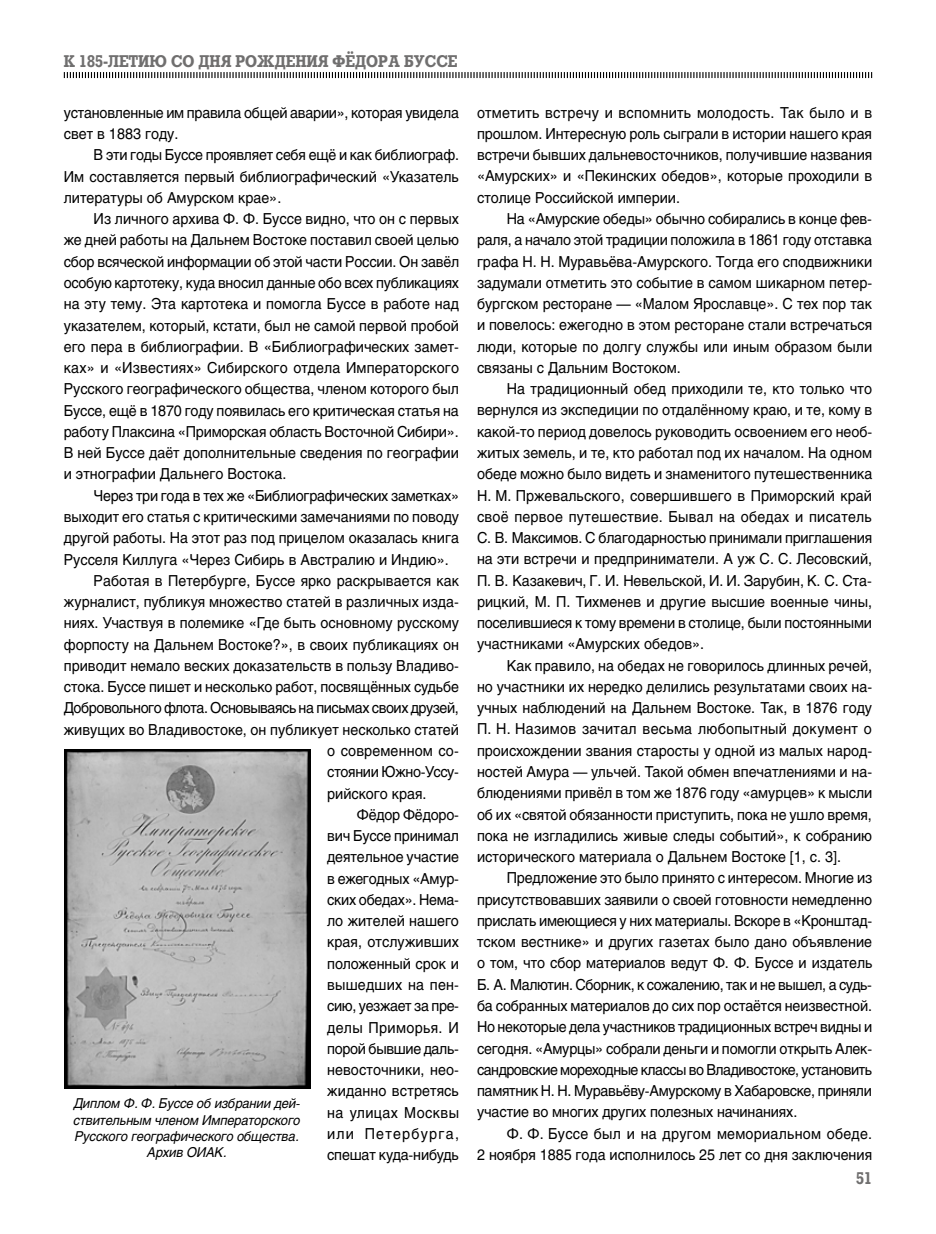
<style>
.page{position:relative;width:936px;height:1234px;background:#fff}
.page>*{position:absolute;margin:0;border:0;box-sizing:border-box;transform-origin:0 0}
.t1{font:700 16.5px "Rodeo C";color:#706f6f;scale:.9 1}
.t2{font:15px/21.3px "Helios C";color:#000;text-align:justify;scale:.95 1}
.t3{font:15px/21.3px "Helios C";letter-spacing:-.02em;color:#000;scale:.95 1}
.t4{font:15px "Helios C";letter-spacing:-.03em;color:#000;scale:.95 1}
.t5{font:15px "Helios C";letter-spacing:-.025em;color:#000;scale:.95 1}
.t6{font:15px "Helios C";letter-spacing:.02em;color:#000;scale:.95 1}
.t7{font:15px "Helios C";letter-spacing:.03em;color:#000;scale:.95 1}
.t8{font:15px "Helios C";letter-spacing:.085em;color:#000;scale:.95 1}
.t9{font:italic 13.5px/16.2px "Helios C";letter-spacing:-.01em;color:#000;text-align:center;scale:.95 1}
</style>
<div class="page">
<svg style="left:63px;top:72px;width:809px;height:7px"></svg>
<img style="left:64px;top:749px;width:246px;height:338px">
<p class="t1" style="left:64px;top:51px;width:439px">К 185-ЛЕТИЮ СО ДНЯ РОЖДЕНИЯ ФЁДОРА БУССЕ</p>
<p class="t3" style="left:64px;top:102px;width:417px">установленные им правила общей аварии», которая увидела свет в 1883 году.</p>
<p class="t2" style="left:64px;top:144px;width:417px;text-indent:30px">В эти годы Буссе проявляет себя ещё и как библиограф.<br>Им составляется первый библиографический «Указатель литературы об Амурском крае».</p>
<p class="t2" style="left:64px;top:208px;width:417px;text-indent:30px">Из личного архива Ф. Ф. Буссе видно, что он с первых же дней работы на Дальнем Востоке поставил своей целью сбор всяческой информации об этой части России. Он завёл особую картотеку, куда вносил данные обо всех публикациях на эту тему. Эта картотека и помогла Буссе в работе над указателем, который, кстати, был не самой первой пробой его пера в библиографии. В «Библиографических замет&shy;ках» и «Известиях» Сибирского отдела Императорского Русского географического общества, членом которого был Буссе, ещё в 1870 году появилась его критическая статья на работу Плаксина «Приморская область Восточной Сибири».<br>В ней Буссе даёт дополнительные сведения по географии и этнографии Дальнего Востока.</p>
<p class="t3" style="left:94px;top:484px;width:386px">Через три года в тех же «Библиографических заметках»</p>
<p class="t2" style="left:64px;top:506px;width:417px">выходит его статья с критическими замечаниями по поводу</p>
<p class="t2" style="left:64px;top:527px;width:417px">другой работы. На этот раз под прицелом оказалась книга</p>
<p class="t2" style="left:64px;top:548px;width:406px">Русселя Киллуга «Через Сибирь в Австралию и Индию».</p>
<p class="t2" style="left:94px;top:569px;width:386px">Работая в Петербурге, Буссе ярко раскрывается как</p>
<p class="t2" style="left:64px;top:591px;width:417px">журналист, публикуя множество статей в различных изда-</p>
<p class="t2" style="left:64px;top:612px;width:417px">ниях. Участвуя в полемике «Где быть основному русскому</p>
<p class="t2" style="left:64px;top:633px;width:417px">форпосту на Дальнем Востоке?», в своих публикациях он</p>
<p class="t2" style="left:64px;top:654px;width:417px">приводит немало веских доказательств в пользу Владиво-</p>
<p class="t2" style="left:64px;top:676px;width:417px">стока. Буссе пишет и несколько работ, посвящённых судьбе</p>
<p class="t4" style="left:64px;top:699px;width:417px">Добровольного флота. Основываясь на письмах своих друзей,</p>
<p class="t2" style="left:64px;top:718px;width:417px">живущих во Владивостоке, он публикует несколько статей</p>
<p class="t2" style="left:327px;top:739px;width:140px">о современном со-</p>
<p class="t5" style="left:327px;top:762px;width:140px">стоянии Южно-Уссу-</p>
<p class="t2" style="left:327px;top:782px;width:106px">рийского края.</p>
<p class="t2" style="left:357px;top:803px;width:109px">Фёдор Фёдоро-</p>
<p class="t2" style="left:327px;top:824px;width:140px">вич Буссе принимал</p>
<p class="t2" style="left:327px;top:846px;width:140px">деятельное участие</p>
<p class="t2" style="left:327px;top:867px;width:140px">в ежегодных «Амур-</p>
<p class="t3" style="left:327px;top:888px;width:140px">ских обедах». Нема-</p>
<p class="t2" style="left:327px;top:909px;width:140px">ло жителей нашего</p>
<p class="t2" style="left:327px;top:931px;width:140px">края, отслуживших</p>
<p class="t2" style="left:327px;top:952px;width:140px">положенный срок и</p>
<p class="t2" style="left:327px;top:973px;width:140px">вышедших на пен-</p>
<p class="t5" style="left:327px;top:996px;width:140px">сию, уезжает за пре-</p>
<p class="t6" style="left:327px;top:1018px;width:140px">делы Приморья. И</p>
<p class="t5" style="left:327px;top:1039px;width:140px">порой бывшие даль-</p>
<p class="t2" style="left:327px;top:1058px;width:140px">невосточники, нео-</p>
<p class="t2" style="left:327px;top:1079px;width:140px">жиданно встретясь</p>
<p class="t7" style="left:327px;top:1103px;width:140px">на улицах Москвы</p>
<p class="t8" style="left:327px;top:1124px;width:140px">или Петербурга,</p>
<p class="t2" style="left:327px;top:1143px;width:140px">спешат куда-нибудь</p>
<p class="t9" style="left:74px;top:1095px;width:240px">Диплом Ф. Ф. Буссе об избрании дей&shy;ствительным членом Императорского<br>Русского географического общества.<br>Архив ОИАК.</p>
<p class="t2" style="left:477px;top:101px;width:417px">отметить встречу и вспомнить молодость. Так было и в прошлом. Интересную роль сыграли в истории нашего края встречи бывших дальневосточников, получившие названия «Амурских» и «Пекинских обедов», которые проходили в столице Российской империи.</p>
<p class="t2" style="left:477px;top:208px;width:417px;text-indent:30px">На «Амурские обеды» обычно собирались в конце фев&shy;раля, а начало этой традиции положила в 1861 году отставка графа Н. Н. Муравьёва-Амурского. Тогда его сподвижники задумали отметить это событие в самом шикарном петер&shy;бургском ресторане — «Малом Ярославце». С тех пор так и повелось: ежегодно в этом ресторане стали встречаться люди, которые по долгу службы или иным образом были связаны с Дальним Востоком.</p>
<p class="t2" style="left:477px;top:378px;width:417px;text-indent:30px">На традиционный обед приходили те, кто только что вернулся из экспедиции по отдалённому краю, и те, кому в какой-то период довелось руководить освоением его необ&shy;житых земель, и те, кто работал под их началом. На одном обеде можно было видеть и знаменитого путешественника Н. М. Пржевальского, совершившего в Приморский край своё первое путешествие. Бывал на обедах и писатель С. В. Максимов. С благодарностью принимали приглашения на эти встречи и предприниматели. А уж С. С. Лесовский, П. В. Казакевич, Г. И. Невельской, И. И. Зарубин, К. С. Ста&shy;рицкий, М. П. Тихменев и другие высшие военные чины, поселившиеся к тому времени в столице, были постоянными участниками «Амурских обедов».</p>
<p class="t2" style="left:477px;top:654px;width:417px;text-indent:30px">Как правило, на обедах не говорилось длинных речей, но участники их нередко делились результатами своих на&shy;учных наблюдений на Дальнем Востоке. Так, в 1876 году П. Н. Назимов зачитал весьма любопытный документ о происхождении звания старосты у одной из малых народ&shy;ностей Амура — ульчей. Такой обмен впечатлениями и на&shy;блюдениями привёл в том же 1876 году «амурцев» к мысли об их «святой обязанности приступить, пока не ушло время, пока не изгладились живые следы событий», к собранию исторического материала о Дальнем Востоке [1, с. 3].</p>
<p class="t2" style="left:477px;top:867px;width:417px;text-indent:30px">Предложение это было принято с интересом. Многие из присутствовавших заявили о своей готовности немедленно прислать имеющиеся у них материалы. Вскоре в «Кронштад&shy;тском вестнике» и других газетах было дано объявление о том, что сбор материалов ведут Ф. Ф. Буссе и издатель Б. А. Малютин. Сборник, к сожалению, так и не вышел, а судь&shy;ба собранных материалов до сих пор остаётся неизвестной.<br>Но некоторые дела участников традиционных встреч видны и сегодня. «Амурцы» собрали деньги и помогли открыть Алек&shy;сандровские мореходные классы во Владивостоке, установить памятник Н. Н. Муравьёву-Амурскому в Хабаровске, приняли участие во многих других полезных начинаниях.</p>
<p class="t2" style="left:477px;top:1122px;width:417px;text-align:right">Ф. Ф. Буссе был и на другом мемориальном обеде.<br>2 ноября 1885 года исполнилось 25 лет со дня заключения</p>
<p class="t1" style="left:856px;top:1167px;width:19px">51</p>
</div>
